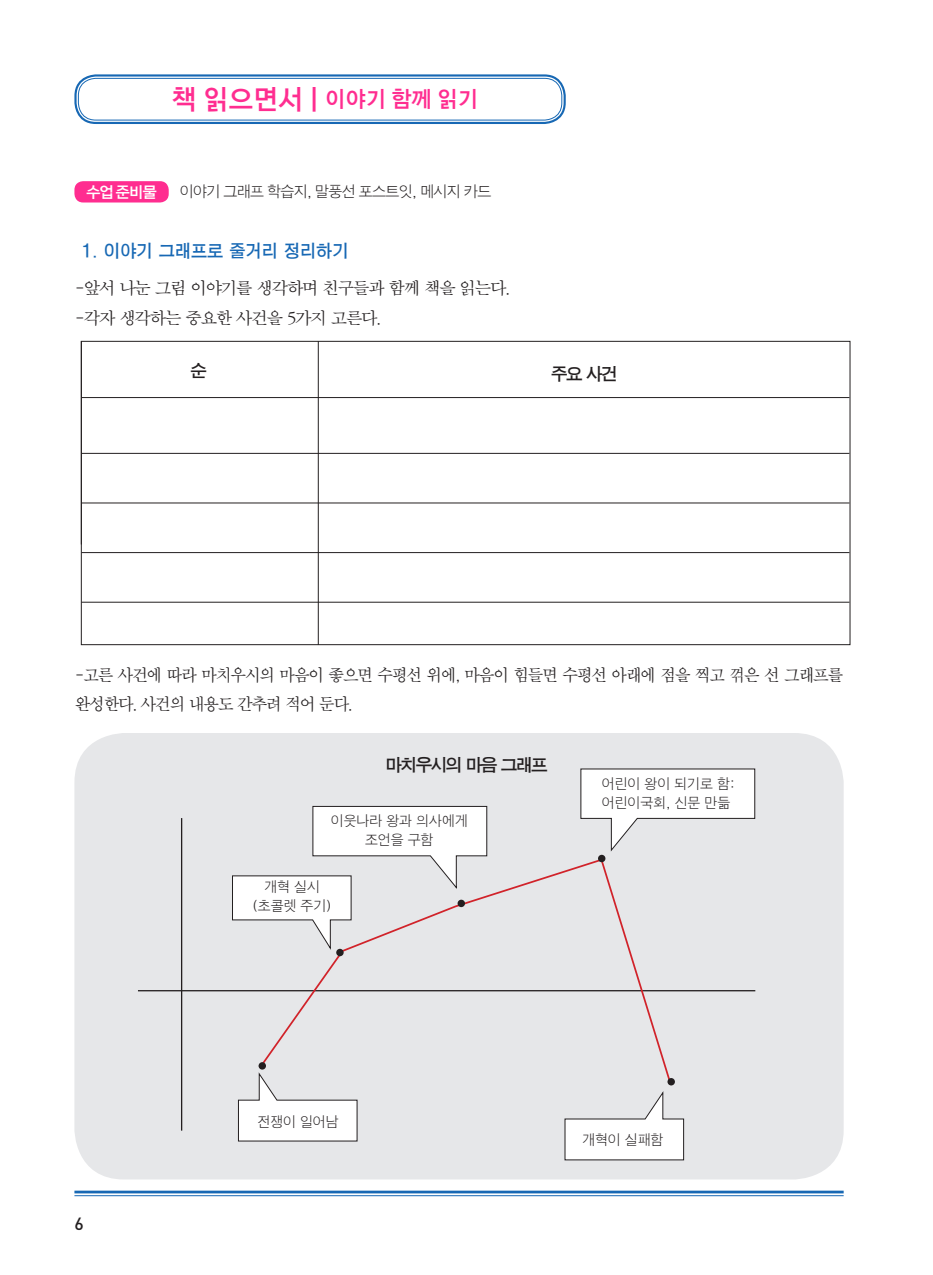
<style>
.page{position:relative;width:933px;height:1275px;background:#fff}
.page>*{position:absolute;margin:0;border:0;box-sizing:border-box;transform-origin:0 0}
.t1{font:700 22.75px "JJ Gothic";color:#ff2d90;scale:.95 1}
.t2{font:17.5px "SMT Gothic Std";letter-spacing:-.03em;color:#1768b4;scale:.95 1}
.t3{font:500 17.5px "DIN";color:#231f20}
.t4{font:17.15px/29.8px "SMSS Myung Jo 10 Std";letter-spacing:-.11em;color:#231f20;scale:.95 1}
.t5{font:17.15px/29.8px "SMSS Myung Jo 10 Std";letter-spacing:-.11em;color:#231f20}
.t6{font:17.15px "SMT Gothic Std";letter-spacing:-.12em;color:#231f20}
.t7{font:700 15.75px "JJ Gothic";color:#fff}
.t8{font:15.4px "SM3 J Gothic 01";letter-spacing:-.09em;color:#231f20;scale:.95 1}
.t9{font:14.17px/19.1px "SM3 J Gothic 01";letter-spacing:-.05em;color:#231f20;text-align:center;scale:.95 1}
.s1{font-size:28px}
</style>
<div class="page">
<div style="left:74px;top:733px;width:769px;height:446px;background:#e6e7e9;border-radius:50px"></div>
<hr style="left:74px;top:1191px;width:769px;height:2px;background:#1768b4">
<hr style="left:74px;top:1195px;width:769px;height:1px;background:#1768b4">
<div style="left:74px;top:181px;width:95px;height:21px;background:#ff2d90;border-radius:9px"></div>
<div style="left:74px;top:74px;width:492px;height:50px;border:2px solid #1768b4;border-radius:20px"></div>
<div style="left:78px;top:78px;width:484px;height:42px;border:1px solid #1768b4;border-radius:17px"></div>
<hr style="left:81px;top:397px;width:768px;height:1px;background:#231f20">
<hr style="left:81px;top:341px;width:1px;height:203px;background:#231f20">
<hr style="left:318px;top:341px;width:1px;height:304px;background:#231f20">
<hr style="left:81px;top:453px;width:768px;height:1px;background:#231f20">
<hr style="left:81px;top:503px;width:768px;height:1px;background:#231f20">
<hr style="left:81px;top:552px;width:768px;height:1px;background:#231f20">
<hr style="left:81px;top:602px;width:768px;height:1px;background:#231f20">
<hr style="left:181px;top:818px;width:1px;height:313px;background:#231f20">
<hr style="left:138px;top:990px;width:617px;height:1px;background:#231f20">
<svg style="left:258px;top:857px;width:414px;height:227px"></svg>
<svg style="left:238px;top:1072px;width:119px;height:69px"></svg>
<svg style="left:564px;top:1091px;width:120px;height:69px"></svg>
<svg style="left:232px;top:806px;width:255px;height:144px"></svg>
<div style="left:598px;top:855px;width:7px;height:7px;background:#231f20;border-radius:50%"></div>
<div style="left:667px;top:1078px;width:8px;height:7px;background:#231f20;border-radius:50%"></div>
<div style="left:457px;top:900px;width:8px;height:7px;background:#231f20;border-radius:50%"></div>
<div style="left:336px;top:949px;width:8px;height:7px;background:#231f20;border-radius:50%"></div>
<div style="left:258px;top:1062px;width:8px;height:8px;background:#231f20;border-radius:50%"></div>
<svg style="left:580px;top:768px;width:175px;height:83px"></svg>
<h1 class="t1" style="left:172px;top:88px;width:324px"><span class="s1">책 읽으면서 |</span> 이야기 함께 읽기</h1>
<p class="t7" style="left:86px;top:184px;width:72px">수업 준비물</p>
<p class="t8" style="left:179px;top:184px;width:330px">이야기 그래프 학습지, 말풍선 포스트잇, 메시지 카드</p>
<p class="t2" style="left:81px;top:241px;width:284px">1. 이야기 그래프로 줄거리 정리하기</p>
<p class="t5" style="left:74px;top:274px;width:437px">-앞서 나눈 그림 이야기를 생각하며 친구들과 함께 책을 읽는다. -각자 생각하는 중요한 사건을 5가지 고른다.</p>
<p class="t6" style="left:190px;top:362px;width:19px">순</p>
<p class="t6" style="left:551px;top:365px;width:69px">주요 사건</p>
<p class="t4" style="left:74px;top:660px;width:811px">-고른 사건에 따라 마치우시의 마음이 좋으면 수평선 위에, 마음이 힘들면 수평선 아래에 점을 찍고 꺾은 선 그래프를 완성한다. 사건의 내용도 간추려 적어 둔다.</p>
<p class="t3" style="left:74px;top:1213px;width:11px">6</p>
<p class="t6" style="left:385px;top:756px;width:164px">마치우시의 마음 그래프</p>
<p class="t9" style="left:330px;top:812px;width:146px">이웃나라 왕과 의사에게 조언을 구함</p>
<p class="t9" style="left:252px;top:878px;width:86px">개혁 실시 (초콜렛 주기)</p>
<p class="t9" style="left:601px;top:775px;width:143px;text-align:left">어린이 왕이 되기로 함: 어린이국회, 신문 만듦</p>
<p class="t9" style="left:257px;top:1113px;width:88px">전쟁이 일어남</p>
<p class="t9" style="left:582px;top:1131px;width:88px">개혁이 실패함</p>
</div>
